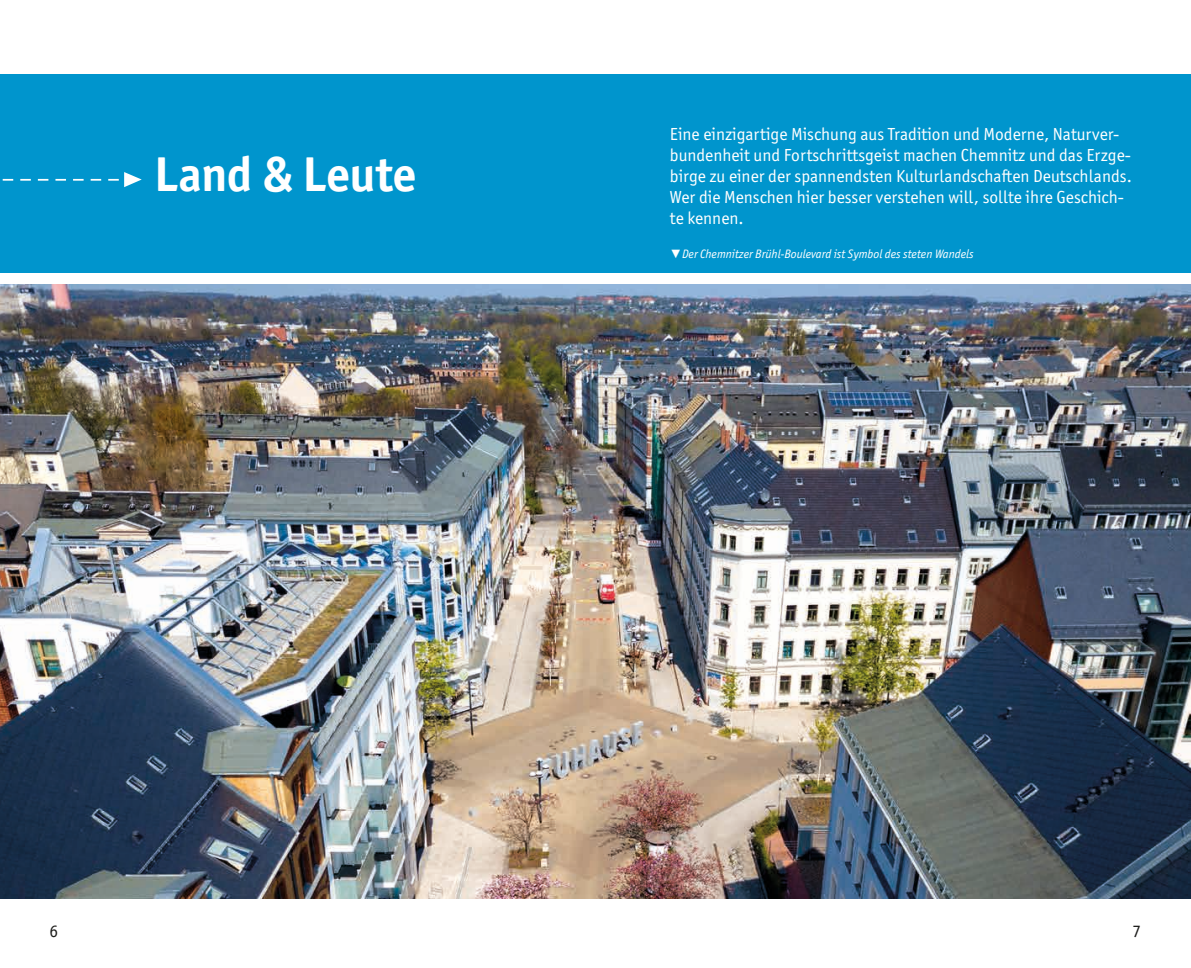
<style>
.page{position:relative;width:1191px;height:968px;background:#fff}
.page>*{position:absolute;margin:0;border:0;box-sizing:border-box;transform-origin:0 0}
.t1{font:700 49px "Officina Sans ITC Pro";letter-spacing:-.01em;color:#fff}
.t2{font:17.5px/21px "Officina Sans ITC Pro";color:#fff}
.t3{font:17.5px "Officina Sans ITC Pro";color:#1d1d1b}
.t4{font:italic 12.25px "Officina Sans ITC Pro";color:#fff}
.s1{font-family:"Arial";font-style:normal}
</style>
<div class="page">
<div style="left:0;top:74px;width:1191px;height:199px;background:#0095cd"></div>
<img style="left:0;top:284px;width:1191px;height:614px">
<svg style="left:2px;top:172px;width:140px;height:15px"></svg>
<h1 class="t1" style="left:154px;top:144px;width:263px">Land &amp; Leute</h1>
<p class="t2" style="left:670px;top:123px;width:463px">Eine einzigartige Mischung aus Tradition und Moderne, Naturver&shy;bundenheit und Fortschrittsgeist machen Chemnitz und das Erzge&shy;birge zu einer der spannendsten Kulturlandschaften Deutschlands.<br>Wer die Menschen hier besser verstehen will, sollte ihre Geschich&shy;te kennen.</p>
<p class="t4" style="left:670px;top:247px;width:305px"><span class="s1">▼</span>Der Chemnitzer Brühl-Boulevard ist Symbol des steten Wandels</p>
<p class="t3" style="left:50px;top:920px;width:10px">6</p>
<p class="t3" style="left:1132px;top:920px;width:10px">7</p>
</div>
